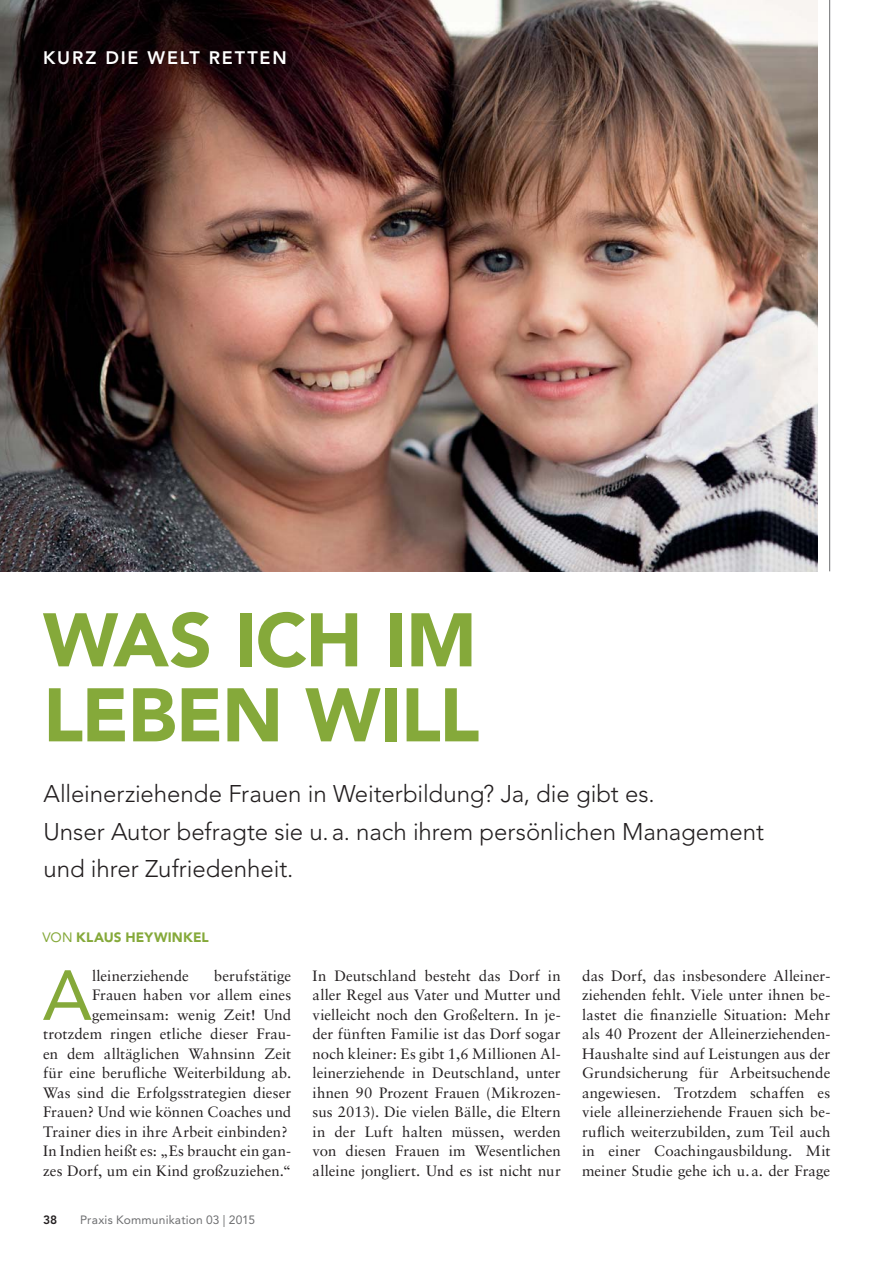
<style>
.page{position:relative;width:894px;height:1264px;background:#fff}
.page>*{position:absolute;margin:0;border:0;box-sizing:border-box;transform-origin:0 0}
.t1{font:900 75px/75px "Avenir LT Std";letter-spacing:-.015em;color:#85a93a}
.t2{font:70.05px "Avenir LT Std";color:#85a93a}
.t3{font:300 24px/37.5px "Avenir LT Std";letter-spacing:-.005em;color:#231f20}
.t4{font:800 18px "Avenir LT Std";letter-spacing:.1em;color:#fff}
.t5{font:15px/19.5px "Sabon LT Std";color:#231f20;text-align:justify}
.t6{font:900 13.5px "Avenir LT Std";letter-spacing:.01em;color:#85a93a}
.t7{font:12px "Avenir LT Std";letter-spacing:.015em;color:#6d6e70}
.t8{font:800 12px "Avenir LT Std";color:#231f20}
.s1{font-weight:400}
</style>
<div class="page">
<img style="left:0;top:0;width:817px;height:571px">
<hr style="left:829px;top:0;width:1px;height:571px;background:#6d6e70">
<p class="t4" style="left:43px;top:49px;width:245px">KURZ DIE WELT RETTEN</p>
<h1 class="t1" style="left:43px;top:606px;width:438px">WAS ICH IM<br>LEBEN WILL</h1>
<h3 class="t3" style="left:44px;top:776px;width:721px">Alleinerziehende Frauen in Weiterbildung? Ja, die gibt es.<br>Unser Autor befragte sie u. a. nach ihrem persönlichen Management und ihrer Zufriedenheit.</h3>
<p class="t6" style="left:42px;top:931px;width:168px"><span class="s1">VON</span> KLAUS HEYWINKEL</p>
<h2 class="t2" style="left:43px;top:962px;width:51px">A</h2>
<p class="t5" style="left:92px;top:967px;width:98px">lleinerziehende</p>
<p class="t5" style="left:43px;top:967px;width:250px;text-align:right">berufstätige<br>Frauen haben vor allem eines gemeinsam: wenig Zeit! Und trotzdem ringen etliche dieser Frau&shy;en dem alltäglichen Wahnsinn Zeit für eine berufliche Weiterbildung ab.<br>Was sind die Erfolgsstrategien dieser Frauen? Und wie können Coaches und Trainer dies in ihre Arbeit einbinden?<br>In Indien heißt es: „Es braucht ein gan&shy;zes Dorf, um ein Kind großzuziehen.“</p>
<p class="t5" style="left:312px;top:967px;width:250px">In Deutschland besteht das Dorf in aller Regel aus Vater und Mutter und vielleicht noch den Großeltern. In je&shy;der fünften Familie ist das Dorf sogar noch kleiner: Es gibt 1,6 Millionen Al&shy;leinerziehende in Deutschland, unter ihnen 90 Prozent Frauen (Mikrozen&shy;sus 2013). Die vielen Bälle, die Eltern in der Luft halten müssen, werden von diesen Frauen im Wesentlichen alleine jongliert. Und es ist nicht nur</p>
<p class="t5" style="left:582px;top:967px;width:250px">das Dorf, das insbesondere Alleiner&shy;ziehenden fehlt. Viele unter ihnen be&shy;lastet die finanzielle Situation: Mehr als 40 Prozent der Alleinerziehenden-Haushalte sind auf Leistungen aus der Grundsicherung für Arbeitsuchende angewiesen. Trotzdem schaffen es viele alleinerziehende Frauen sich be&shy;ruflich weiterzubilden, zum Teil auch in einer Coachingausbildung. Mit meiner Studie gehe ich u. a. der Frage</p>
<p class="t8" style="left:43px;top:1214px;width:16px">38</p>
<p class="t7" style="left:80px;top:1214px;width:176px">Praxis Kommunikation 03 | 2015</p>
</div>
